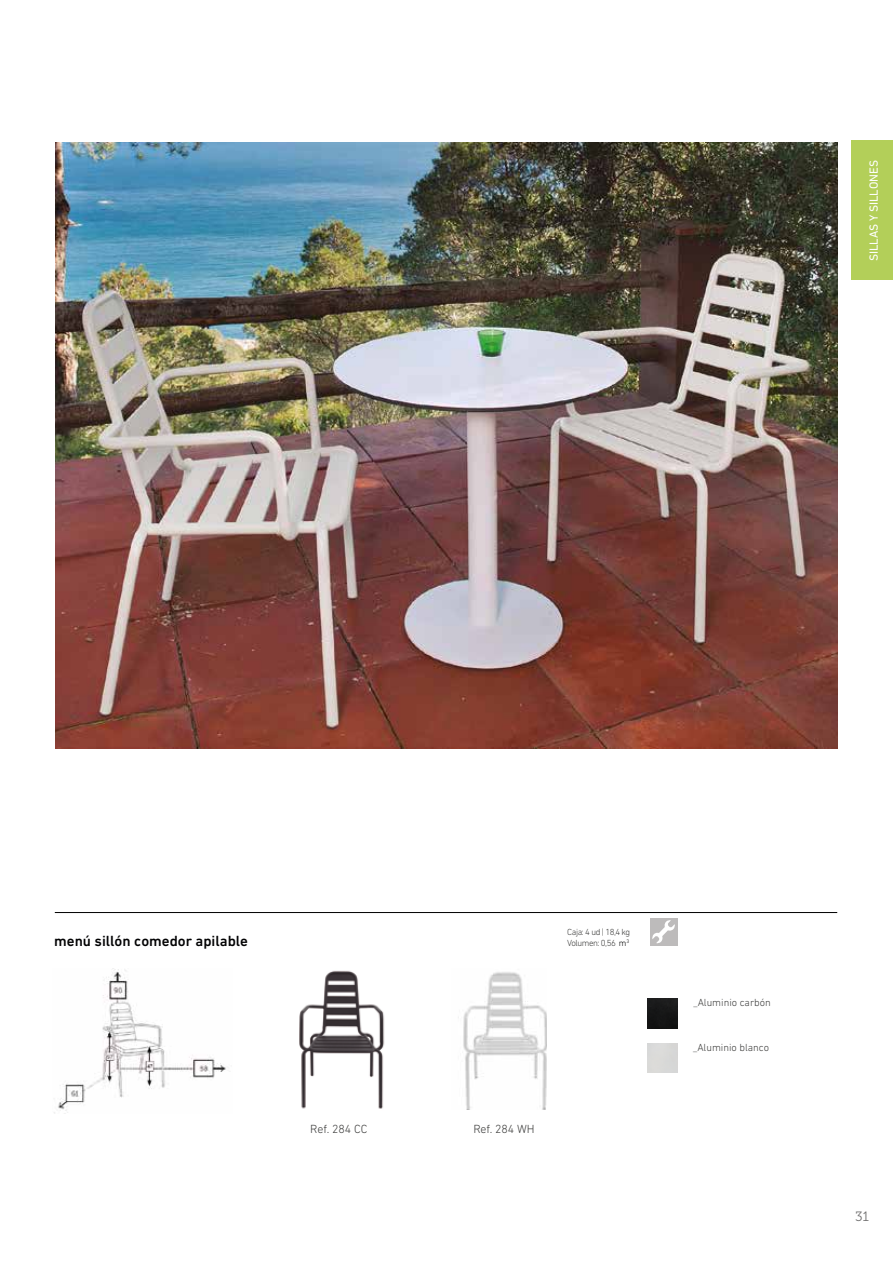
<style>
.page{position:relative;width:893px;height:1263px;background:#fff}
.page>*{position:absolute;margin:0;border:0;box-sizing:border-box;transform-origin:0 0}
.t1{font:500 15px "DIN Next LT Pro";color:#020203}
.t2{font:13.5px "Museo Slab 300";color:#706f6f}
.t3{font:300 12px "DIN Next LT Pro";color:#3c3c3b}
.t4{font:12px "DIN Next LT Pro";color:#fff}
.t5{font:300 10.5px "DIN Next LT Pro";color:#3c3c3b}
.t6{font:300 9px "DIN Next LT Pro";letter-spacing:-.05em;color:#3c3c3b}
.s1{color:#000}
.s2{font-size:9px}
</style>
<div class="page">
<div style="left:851px;top:141px;width:42px;height:139px;background:#b3cf59"></div>
<hr style="left:55px;top:912px;width:782px;height:1px;background:#000">
<div style="left:650px;top:918px;width:27px;height:27px;background:#bdbbbb"></div>
<svg style="left:652px;top:920px;width:23px;height:23px"></svg>
<img style="left:299px;top:970px;width:86px;height:139px">
<img style="left:648px;top:998px;width:29px;height:30px">
<img style="left:55px;top:142px;width:783px;height:607px">
<img style="left:458px;top:972px;width:88px;height:137px">
<img style="left:54px;top:968px;width:172px;height:145px">
<p class="t4" style="left:867px;top:261px;width:102px;rotate:-90deg">SILLAS Y SILLONES</p>
<p class="t6" style="left:567px;top:927px;width:64px">Caja: 4 ud | 18,4 kg</p>
<h1 class="t1" style="left:54px;top:932px;width:195px">menú sillón comedor apilable</h1>
<p class="t6" style="left:567px;top:937px;width:64px">Volumen: 0,56 <span class="s1">m</span><sup>3</sup></p>
<p class="t3" style="left:310px;top:1121px;width:59px">Ref. 284 CC</p>
<p class="t3" style="left:473px;top:1122px;width:63px">Ref. 284 WH</p>
<p class="t5" style="left:693px;top:996px;width:79px"><span class="s2">_</span>Aluminio carbón</p>
<p class="t5" style="left:693px;top:1041px;width:77px"><span class="s2">_</span>Aluminio blanco</p>
<p class="t2" style="left:855px;top:1209px;width:15px">31</p>
</div>
